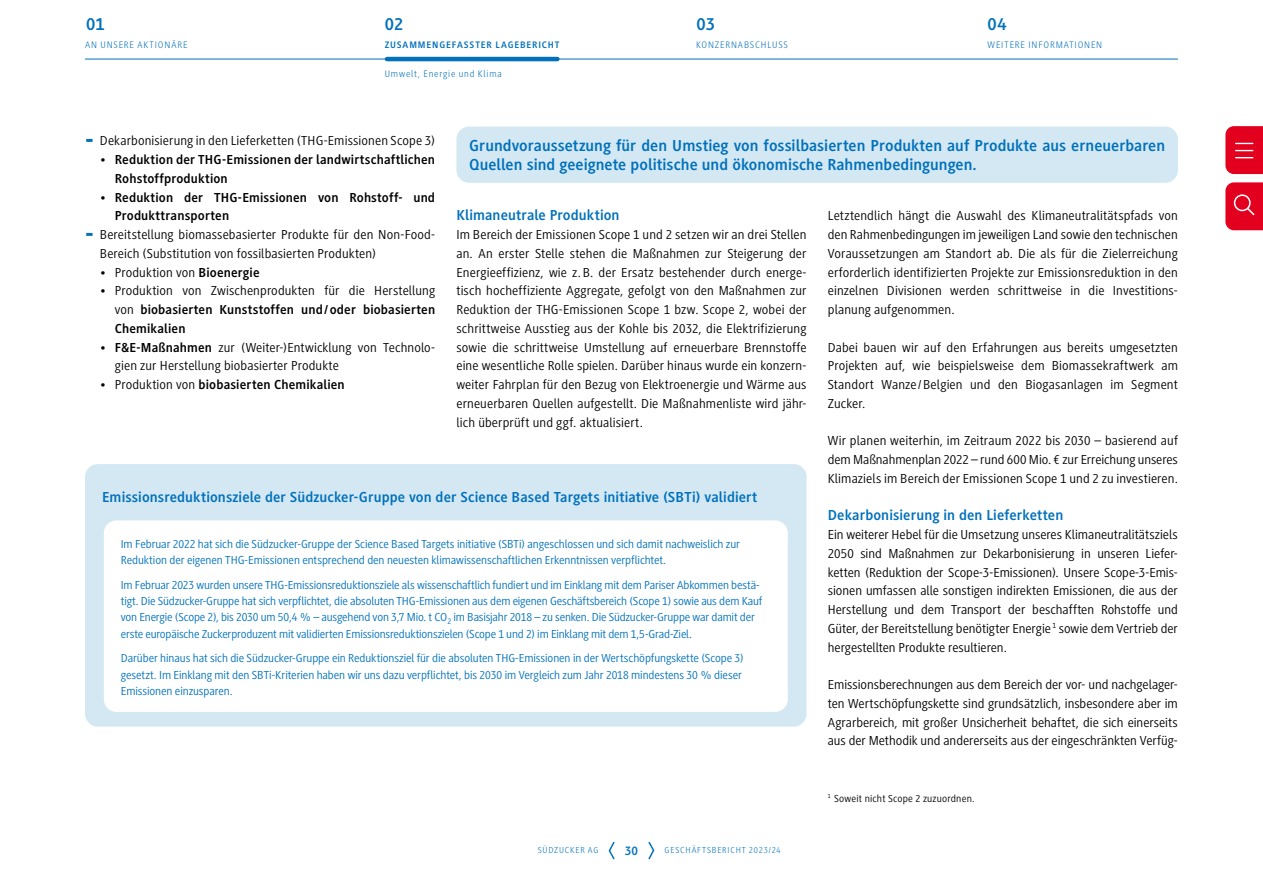
<style>
.page{position:relative;width:1263px;height:893px;background:#fff}
.page>*{position:absolute;margin:0;border:0;box-sizing:border-box;transform-origin:0 0}
.t1{font:48px "Generis Sans Pro";color:#0071bb;scale:.62 1}
.t2{font:700 18px "Generis Sans Pro";letter-spacing:.01em;color:#0071bb}
.t3{font:700 16.5px/18.8px "Generis Sans Pro";color:#0071bb}
.t4{font:700 15px "Generis Sans Pro";letter-spacing:.005em;color:#0071bb}
.t5{font:13.5px/18.8px "Generis Sans Pro";letter-spacing:.01em;color:#000;text-align:justify}
.t6{font:700 13.5px/18.8px "Generis Sans Pro";letter-spacing:.01em;color:#000}
.t7{font:700 12.75px "Generis Sans Pro";color:#0071bb}
.t8{font:12px/16.2px "Generis Sans Pro";letter-spacing:-.01em;color:#0071bb}
.t9{font:10.5px "Generis Sans Pro";letter-spacing:.015em;color:#000}
.t10{font:300 9.75px "Generis Sans Pro";letter-spacing:.085em;color:#0071bb}
.t11{font:700 9.75px "Generis Sans Pro";letter-spacing:.09em;color:#0071bb}
.t12{font:300 9px "Generis Sans Pro";letter-spacing:.085em;color:#0071bb}
.s1{font-weight:400}
.s2{font-weight:700}
</style>
<div class="page">
<svg style="left:608px;top:841px;width:7px;height:19px"></svg>
<svg style="left:648px;top:841px;width:7px;height:19px"></svg>
<hr style="left:85px;top:59px;width:1093px;height:1px;background:#0071bb">
<div style="left:456px;top:127px;width:722px;height:56px;background:#d4e8f4;border-radius:13px"></div>
<div style="left:85px;top:464px;width:721px;height:263px;background:#d4e8f4;border-radius:13px"></div>
<div style="left:104px;top:520px;width:684px;height:192px;background:#fff;border-radius:13px"></div>
<hr style="left:387px;top:57px;width:170px;height:4px;background:#0071bb">
<svg style="left:1225px;top:182px;width:38px;height:48px;background:#e51531"></svg>
<svg style="left:1225px;top:126px;width:38px;height:48px;background:#e5122e"></svg>
<h2 class="t2" style="left:86px;top:14px;width:20px">01</h2>
<h2 class="t2" style="left:385px;top:14px;width:20px">02</h2>
<h2 class="t2" style="left:696px;top:14px;width:20px">03</h2>
<h2 class="t2" style="left:987px;top:14px;width:21px">04</h2>
<p class="t10" style="left:85px;top:39px;width:104px">AN UNSERE AKTIONÄRE</p>
<p class="t11" style="left:385px;top:39px;width:176px">ZUSAMMENGEFASSTER LAGEBERICHT</p>
<p class="t10" style="left:696px;top:39px;width:93px">KONZERNABSCHLUSS</p>
<p class="t10" style="left:987px;top:39px;width:116px">WEITERE INFORMATIONEN</p>
<p class="t10" style="left:385px;top:69px;width:119px">Umwelt, Energie und Klima</p>
<h1 class="t1" style="left:85px;top:113px;width:16px">-</h1>
<p class="t5" style="left:100px;top:132px;width:337px">Dekarbonisierung in den Lieferketten (THG-Emissionen Scope 3)</p>
<p class="t6" style="left:115px;top:150px;width:322px;text-indent:-15px"><span class="s1">•</span> Reduktion der THG-Emissionen der landwirtschaftlichen<br>Rohstoffproduktion</p>
<p class="t6" style="left:115px;top:188px;width:322px;text-indent:-15px"><span class="s1">•</span> Reduktion der THG-Emissionen von Rohstoff- und<br>Produkttransporten</p>
<h1 class="t1" style="left:85px;top:207px;width:16px">-</h1>
<p class="t5" style="left:100px;top:225px;width:337px">Bereitstellung biomassebasierter Produkte für den Non-Food-<br>Bereich (Substitution von fossilbasierten Produkten)</p>
<p class="t5" style="left:100px;top:263px;width:161px">• Produktion von <span class="s2">Bioenergie</span></p>
<p class="t6" style="left:115px;top:282px;width:322px;text-align:justify;text-indent:-15px"><span class="s1">• Produktion von Zwischenprodukten für die Herstellung von</span> biobasierten Kunststoffen und/oder biobasierten Chemikalien</p>
<p class="t5" style="left:115px;top:338px;width:322px;text-indent:-15px">• <span class="s2">F&amp;E-Maßnahmen</span> zur (Weiter-)Entwicklung von Technolo&shy;gien zur Herstellung biobasierter Produkte</p>
<p class="t6" style="left:100px;top:375px;width:246px"><span class="s1">• Produktion von</span> biobasierten Chemikalien</p>
<p class="t3" style="left:469px;top:137px;width:697px">Grundvoraussetzung für den Umstieg von fossilbasierten Produkten auf Produkte aus erneuerbaren<br>Quellen sind geeignete politische und ökonomische Rahmenbedingungen.</p>
<p class="t4" style="left:456px;top:207px;width:165px">Klimaneutrale Produktion</p>
<p class="t5" style="left:456px;top:225px;width:352px">Im Bereich der Emissionen Scope 1 und 2 setzen wir an drei Stellen an. An erster Stelle stehen die Maßnahmen zur Steigerung der Energieeffizienz, wie z. B. der Ersatz bestehender durch energe&shy;tisch hocheffiziente Aggregate, gefolgt von den Maßnahmen zur Reduktion der THG-Emissionen Scope 1 bzw. Scope 2, wobei der schrittweise Ausstieg aus der Kohle bis 2032, die Elektrifizierung sowie die schrittweise Umstellung auf erneuerbare Brennstoffe eine wesentliche Rolle spielen. Darüber hinaus wurde ein konzern&shy;weiter Fahrplan für den Bezug von Elektroenergie und Wärme aus erneuerbaren Quellen aufgestellt. Die Maßnahmenliste wird jähr&shy;lich überprüft und ggf. aktualisiert.</p>
<p class="t5" style="left:828px;top:207px;width:352px">Letztendlich hängt die Auswahl des Klimaneutralitätspfads von den Rahmenbedingungen im jeweiligen Land sowie den technischen Voraussetzungen am Standort ab. Die als für die Zielerreichung erforderlich identifizierten Projekte zur Emissionsreduktion in den einzelnen Divisionen werden schrittweise in die Investitions&shy;planung aufgenommen.</p>
<p class="t5" style="left:828px;top:338px;width:352px">Dabei bauen wir auf den Erfahrungen aus bereits umgesetzten Projekten auf, wie beispielsweise dem Biomassekraftwerk am Standort Wanze /Belgien und den Biogasanlagen im Segment Zucker.</p>
<p class="t5" style="left:828px;top:432px;width:352px">Wir planen weiterhin, im Zeitraum 2022 bis 2030 – basierend auf dem Maßnahmenplan 2022 – rund 600 Mio. € zur Erreichung unseres Klimaziels im Bereich der Emissionen Scope 1 und 2 zu investieren.</p>
<p class="t4" style="left:828px;top:507px;width:237px">Dekarbonisierung in den Lieferketten</p>
<p class="t5" style="left:828px;top:525px;width:352px">Ein weiterer Hebel für die Umsetzung unseres Klimaneutralitätsziels 2050 sind Maßnahmen zur Dekarbonisierung in unseren Liefer&shy;ketten (Reduktion der Scope-3-Emissionen). Unsere Scope-3-Emis&shy;sionen umfassen alle sonstigen indirekten Emissionen, die aus der Herstellung und dem Transport der beschafften Rohstoffe und Güter, der Bereitstellung benötigter Energie <sup>1</sup> sowie dem Vertrieb der hergestellten Produkte resultieren.</p>
<p class="t5" style="left:828px;top:675px;width:352px">Emissionsberechnungen aus dem Bereich der vor- und nachgelager&shy;ten Wertschöpfungskette sind grundsätzlich, insbesondere aber im Agrarbereich, mit großer Unsicherheit behaftet, die sich einerseits aus der Methodik und andererseits aus der eingeschränkten Verfüg-</p>
<p class="t4" style="left:102px;top:488px;width:657px">Emissionsreduktionsziele der Südzucker-Gruppe von der Science Based Targets initiative (SBTi) validiert</p>
<p class="t8" style="left:121px;top:536px;width:621px">Im Februar 2022 hat sich die Südzucker-Gruppe der Science Based Targets initiative (SBTi) angeschlossen und sich damit nachweislich zur<br>Reduktion der eigenen THG-Emissionen entsprechend den neuesten klimawissenschaftlichen Erkenntnissen verpflichtet.</p>
<p class="t8" style="left:121px;top:577px;width:643px">Im Februar 2023 wurden unsere THG-Emissionsreduktionsziele als wissenschaftlich fundiert und im Einklang mit dem Pariser Abkommen bestä&shy;tigt. Die Südzucker-Gruppe hat sich verpflichtet, die absoluten THG-Emissionen aus dem eigenen Geschäftsbereich (Scope 1) sowie aus dem Kauf von Energie (Scope 2), bis 2030 um 50,4 % – ausgehend von 3,7 Mio. t CO<sub>2</sub> im Basisjahr 2018 – zu senken. Die Südzucker-Gruppe war damit der erste europäische Zuckerproduzent mit validierten Emissionsreduktionszielen (Scope 1 und 2) im Einklang mit dem 1,5-Grad-Ziel.</p>
<p class="t8" style="left:121px;top:650px;width:624px">Darüber hinaus hat sich die Südzucker-Gruppe ein Reduktionsziel für die absoluten THG-Emissionen in der Wertschöpfungskette (Scope 3) gesetzt. Im Einklang mit den SBTi-Kriterien haben wir uns dazu verpflichtet, bis 2030 im Vergleich zum Jahr 2018 mindestens 30 % dieser<br>Emissionen einzusparen.</p>
<p class="t12" style="left:538px;top:845px;width:62px">SÜDZUCKER AG</p>
<p class="t7" style="left:625px;top:843px;width:15px">30</p>
<p class="t12" style="left:665px;top:845px;width:118px">GESCHÄFTSBERICHT 2023/24</p>
<p class="t9" style="left:828px;top:792px;width:148px"><sup>1</sup> Soweit nicht Scope 2 zuzuordnen.</p>
</div>
